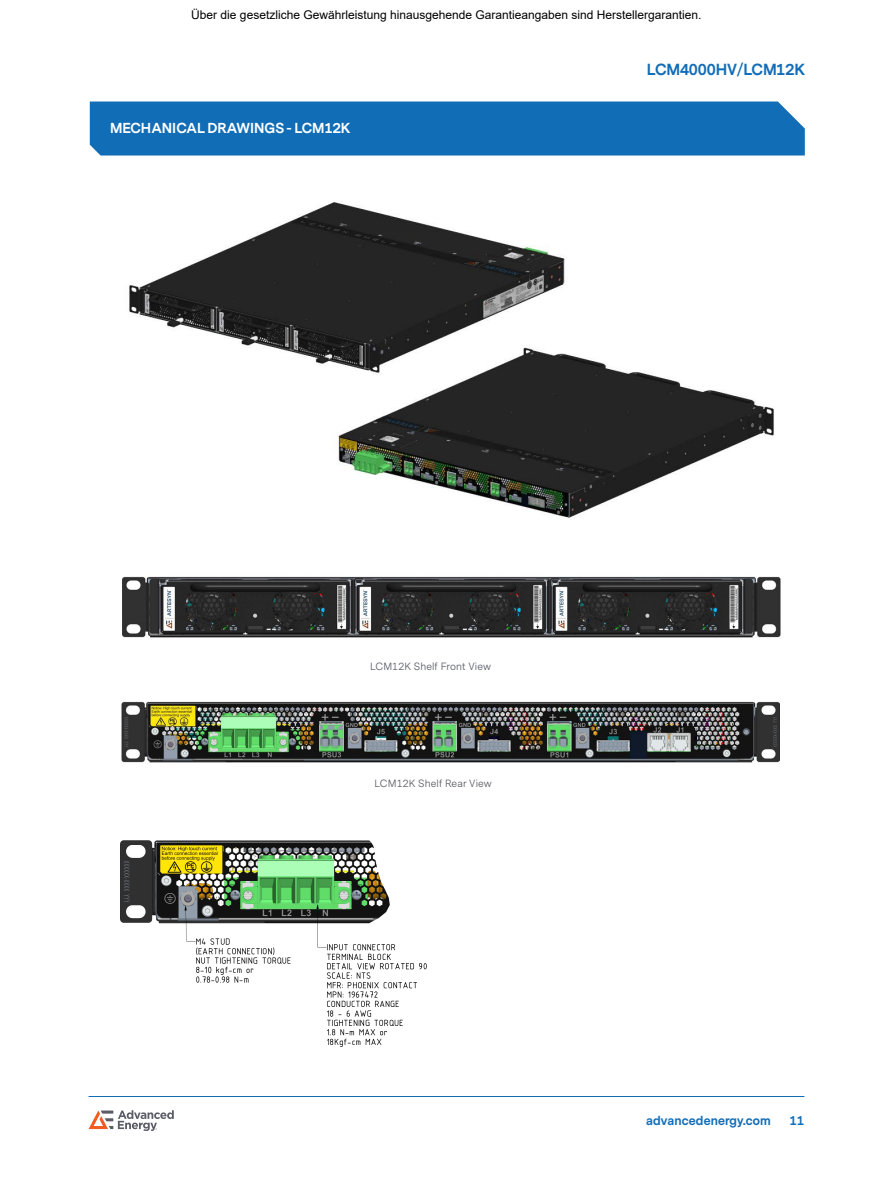
<style>
.page{position:relative;width:893px;height:1188px;background:#fff}
.page>*{position:absolute;margin:0;border:0;box-sizing:border-box;transform-origin:0 0}
.t1{font:700 15px "Messina Sans";letter-spacing:-.01em;color:#126db7}
.t2{font:700 13.5px "Messina Sans";color:#fff}
.t3{font:12px "Arial";color:#000}
.t4{font:700 12px "Messina Sans";letter-spacing:.01em;color:#126db7}
.t5{font:10.5px "Messina Sans";letter-spacing:.01em;color:#5a5c66}
</style>
<div class="page">
<hr style="left:89px;top:1096px;width:715px;height:1px;background:#126db7">
<svg style="left:89px;top:1110px;width:85px;height:21px"></svg>
<div style="left:90px;top:102px;width:715px;height:54px;background:#126db7"></div>
<img style="left:120px;top:840px;width:307px;height:207px">
<img style="left:129px;top:202px;width:645px;height:316px">
<img style="left:123px;top:576px;width:658px;height:62px">
<img style="left:121px;top:701px;width:658px;height:62px">
<p class="t3" style="left:191px;top:6px;width:512px">Über die gesetzliche Gewährleistung hinausgehende Garantieangaben sind Herstellergarantien.</p>
<p class="t2" style="left:110px;top:119px;width:242px">MECHANICAL DRAWINGS - LCM12K</p>
<p class="t1" style="left:647px;top:59px;width:160px">LCM4000HV/LCM12K</p>
<p class="t5" style="left:370px;top:660px;width:122px">LCM12K Shelf Front View</p>
<p class="t5" style="left:375px;top:777px;width:119px">LCM12K Shelf Rear View</p>
<p class="t4" style="left:646px;top:1113px;width:126px">advancedenergy.com</p>
<p class="t4" style="left:790px;top:1113px;width:16px">11</p>
</div>
